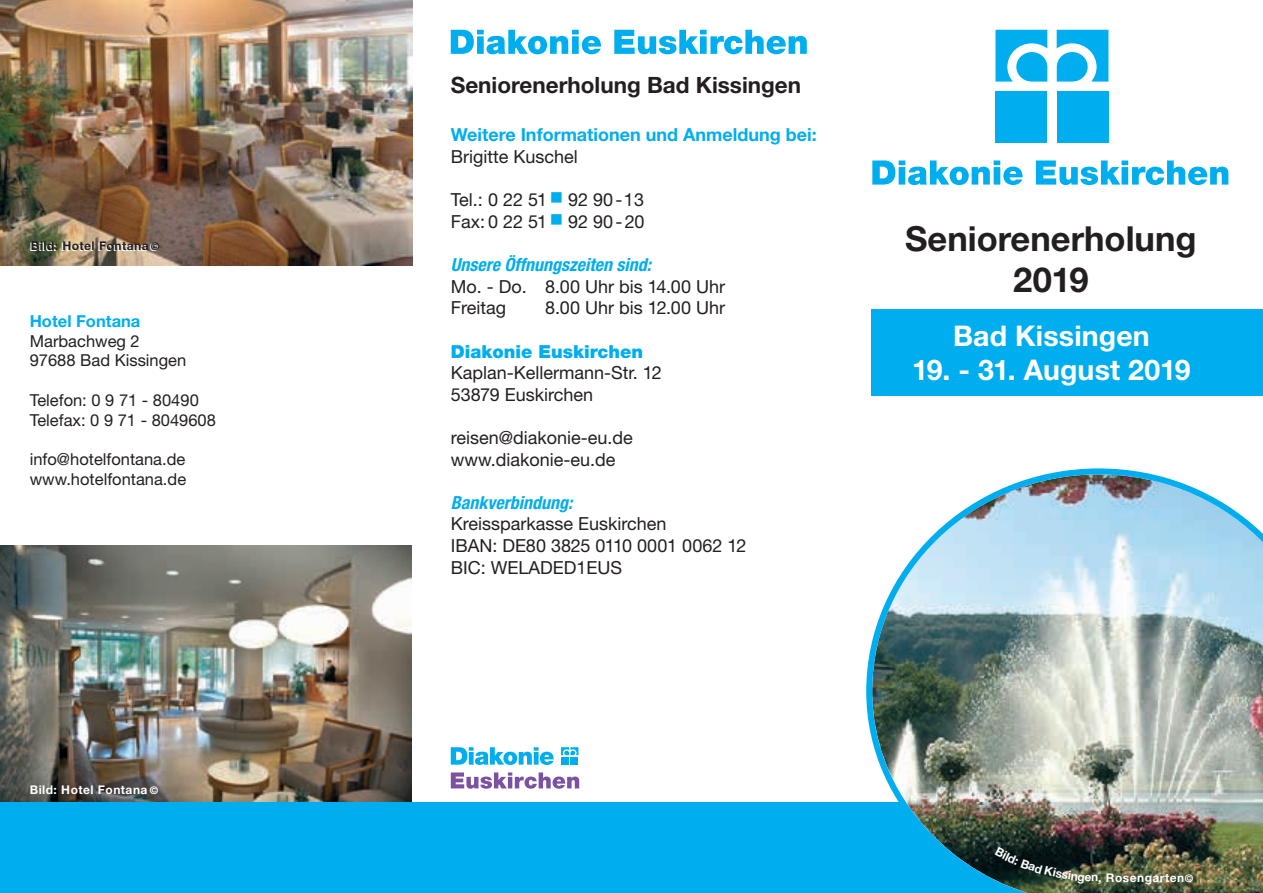
<style>
.page{position:relative;width:1263px;height:893px;background:#fff}
.page>*{position:absolute;margin:0;border:0;box-sizing:border-box;transform-origin:0 0}
.t1{font:700 34.5px/41.4px "Helvetica Neue LT Std";color:#231f20;text-align:center}
.t2{font:700 28.5px "Helvetica Neue LT Std";letter-spacing:.005em;color:#fff}
.t3{font:700 22.5px "Helvetica Neue LT Std";color:#231f20}
.t4{font:18px/21.6px "Helvetica Neue LT Std";color:#231f20}
.t5{font:italic 700 condensed 18px "Helvetica Neue LT Std";color:#00aeef}
.t6{font:700 18px "Helvetica Neue LT Std";color:#00aeef}
.t7{font:900 18px "Helvetica Neue LT Std";color:#00aeef}
.t8{font:16.5px/19.8px "Helvetica Neue LT Std";color:#231f20}
.t9{font:700 16.5px "Helvetica Neue LT Std";color:#00aeef}
.t10{font:700 12px "Helvetica Neue LT Std";letter-spacing:.04em;color:#fff}
.t11{font:700 12px "Helvetica Neue LT Std";letter-spacing:.04em;color:#231f20}
.s1{font-size:10.5px}
.s2{color:#00aeef}
</style>
<div class="page">
<img style="left:0;top:545px;width:412px;height:257px">
<div style="left:0;top:802px;width:1263px;height:91px;background:#00aeef"></div>
<svg style="left:451px;top:747px;width:103px;height:18px"></svg>
<svg style="left:561px;top:747px;width:17px;height:8px"></svg>
<div style="left:561px;top:757px;width:8px;height:8px;background:#00aeef"></div>
<div style="left:570px;top:757px;width:8px;height:8px;background:#00aeef"></div>
<svg style="left:451px;top:772px;width:128px;height:17px"></svg>
<svg style="left:451px;top:30px;width:356px;height:24px"></svg>
<div style="left:871px;top:310px;width:392px;height:86px;background:#00aeef"></div>
<img style="left:0;top:0;width:412px;height:266px">
<svg style="left:995px;top:30px;width:52px;height:52px"></svg>
<svg style="left:1057px;top:30px;width:51px;height:52px"></svg>
<div style="left:995px;top:91px;width:52px;height:52px;background:#00aeef"></div>
<div style="left:1057px;top:91px;width:51px;height:52px;background:#00aeef"></div>
<svg style="left:872px;top:160px;width:356px;height:25px"></svg>
<img style="left:866px;top:468px;width:397px;height:425px">
<svg style="left:995px;top:847px;width:103px;height:36px;background:#182720"></svg>
<p class="t11" style="left:31px;top:238px;width:130px">Bild: Hotel Fontana <span class="s1">©</span></p>
<p class="t9" style="left:30px;top:311px;width:112px">Hotel Fontana</p>
<p class="t8" style="left:30px;top:331px;width:158px">Marbachweg 2<br>97688 Bad Kissingen</p>
<p class="t8" style="left:30px;top:390px;width:188px">Telefon: 0 9 71 - 80490<br>Telefax: 0 9 71 - 8049608</p>
<p class="t8" style="left:30px;top:449px;width:158px">info@hotelfontana.de www.hotelfontana.de</p>
<p class="t10" style="left:30px;top:782px;width:130px">Bild: Hotel Fontana <span class="s1">©</span></p>
<p class="t3" style="left:451px;top:71px;width:352px">Seniorenerholung Bad Kissingen</p>
<p class="t6" style="left:451px;top:124px;width:367px">Weitere Informationen und Anmeldung bei:</p>
<p class="t4" style="left:451px;top:146px;width:129px">Brigitte Kuschel</p>
<p class="t4" style="left:451px;top:189px;width:195px">Tel.: 0 22 51 <span class="s2">■</span> 92 90-13<br>Fax: 0 22 51 <span class="s2">■</span> 92 90-20</p>
<p class="t5" style="left:451px;top:254px;width:202px">Unsere Öffnungszeiten sind:</p>
<p class="t4" style="left:451px;top:275px;width:276px">Mo. - Do. 8.00 Uhr bis 14.00 Uhr<br>Freitag</p>
<p class="t4" style="left:545px;top:297px;width:181px">8.00 Uhr bis 12.00 Uhr</p>
<p class="t7" style="left:451px;top:340px;width:194px">Diakonie Euskirchen</p>
<p class="t4" style="left:451px;top:362px;width:212px">Kaplan-Kellermann-Str. 12<br>53879 Euskirchen</p>
<p class="t4" style="left:451px;top:426px;width:184px">reisen@diakonie-eu.de www.diakonie-eu.de</p>
<p class="t5" style="left:451px;top:491px;width:123px">Bankverbindung:</p>
<p class="t4" style="left:451px;top:513px;width:297px">Kreissparkasse Euskirchen<br>IBAN: DE80 3825 0110 0001 0062 12<br>BIC: WELADED1EUS</p>
<h1 class="t1" style="left:905px;top:217px;width:293px">Seniorenerholung<br>2019</h1>
<h2 class="t2" style="left:953px;top:318px;width:198px">Bad Kissingen</h2>
<h2 class="t2" style="left:912px;top:352px;width:280px">19. - 31. August 2019</h2>
<p class="t10" style="left:1098px;top:870px;width:96px">, Rosengarten<span class="s1">©</span></p>
</div>
